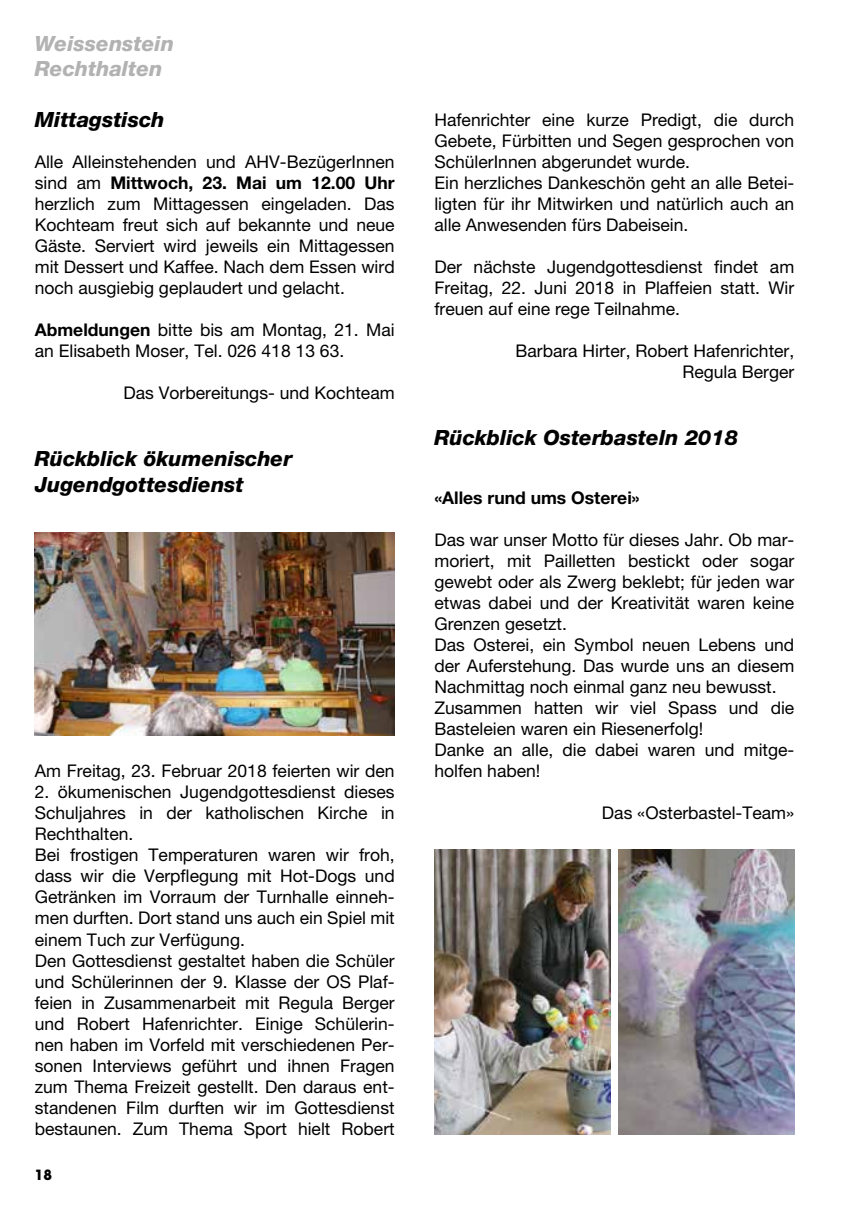
<style>
.page{position:relative;width:844px;height:1216px;background:#fff}
.page>*{position:absolute;margin:0;border:0;box-sizing:border-box;transform-origin:0 0}
.t1{font:italic 800 21px/25.2px "Helvetica Neue LT Std";color:#000}
.t2{font:italic 800 21px/24.5px "Helvetica Neue LT Std";color:#b3b2b2}
.t3{font:17.5px/21px "Helvetica Neue LT Std";color:#000}
.t4{font:700 17.5px "Helvetica Neue LT Std";color:#000}
.t5{font:700 14px "Avant Garde";color:#000}
.s1{font-weight:700}
</style>
<div class="page">
<img style="left:35px;top:532px;width:359px;height:203px">
<img style="left:434px;top:850px;width:176px;height:284px">
<img style="left:618px;top:850px;width:176px;height:284px">
<p class="t2" style="left:35px;top:31px;width:141px">Weissenstein<br>Rechthalten</p>
<p class="t1" style="left:35px;top:106px;width:131px">Mittagstisch</p>
<p class="t3" style="left:35px;top:151px;width:361px;text-align:justify">Alle Alleinstehenden und AHV-BezügerInnen sind am <span class="s1">Mittwoch, 23. Mai um 12.00 Uhr </span>herzlich zum Mittagessen eingeladen. Das Kochteam freut sich auf bekannte und neue Gäste. Serviert wird jeweils ein Mittagessen mit Dessert und Kaffee. Nach dem Essen wird noch ausgiebig geplaudert und gelacht.</p>
<p class="t3" style="left:35px;top:319px;width:361px"><span class="s1">Abmeldungen</span> bitte bis am Montag, 21. Mai an Elisabeth Moser, Tel. 026 418 13 63.</p>
<p class="t3" style="left:123px;top:382px;width:273px">Das Vorbereitungs- und Kochteam</p>
<p class="t1" style="left:35px;top:446px;width:259px">Rückblick ökumenischer<br>Jugendgottesdienst</p>
<p class="t3" style="left:35px;top:760px;width:361px">Am Freitag, 23. Februar 2018 feierten wir den</p>
<p class="t3" style="left:35px;top:781px;width:361px">2. ökumenischen Jugendgottesdienst dieses Schuljahres in der katholischen Kirche in Rechthalten.<br>Bei frostigen Temperaturen waren wir froh, dass wir die Verpflegung mit Hot-Dogs und Getränken im Vorraum der Turnhalle einneh&shy;men durften. Dort stand uns auch ein Spiel mit einem Tuch zur Verfügung.<br>Den Gottesdienst gestaltet haben die Schüler und Schülerinnen der 9. Klasse der OS Plaf&shy;feien in Zusammenarbeit mit Regula Berger und Robert Hafenrichter. Einige Schülerin&shy;nen haben im Vorfeld mit verschiedenen Per&shy;sonen Interviews geführt und ihnen Fragen zum Thema Freizeit gestellt. Den daraus ent&shy;standenen Film durften wir im Gottesdienst bestaunen. Zum Thema Sport hielt Robert</p>
<p class="t5" style="left:35px;top:1166px;width:19px">18</p>
<p class="t3" style="left:434px;top:109px;width:361px">Hafenrichter eine kurze Predigt, die durch Gebete, Fürbitten und Segen gesprochen von SchülerInnen abgerundet wurde.<br>Ein herzliches Dankeschön geht an alle Betei&shy;ligten für ihr Mitwirken und natürlich auch an alle Anwesenden fürs Dabeisein.</p>
<p class="t3" style="left:434px;top:256px;width:361px;text-align:justify">Der nächste Jugendgottesdienst findet am Freitag, 22. Juni 2018 in Plaffeien statt. Wir freuen auf eine rege Teilnahme.</p>
<p class="t3" style="left:515px;top:340px;width:280px;text-align:right">Barbara Hirter, Robert Hafenrichter,<br>Regula Berger</p>
<p class="t1" style="left:434px;top:425px;width:305px">Rückblick Osterbasteln 2018</p>
<p class="t4" style="left:434px;top:487px;width:207px">«Alles rund ums Osterei»</p>
<p class="t3" style="left:434px;top:529px;width:361px">Das war unser Motto für dieses Jahr. Ob mar&shy;moriert, mit Pailletten bestickt oder sogar gewebt oder als Zwerg beklebt; für jeden war etwas dabei und der Kreativität waren keine Grenzen gesetzt.<br>Das Osterei, ein Symbol neuen Lebens und der Auferstehung. Das wurde uns an diesem Nachmittag noch einmal ganz neu bewusst.<br>Zusammen hatten wir viel Spass und die Basteleien waren ein Riesenerfolg!<br>Danke an alle, die dabei waren und mitge&shy;holfen haben!</p>
<p class="t3" style="left:601px;top:802px;width:194px">Das «Osterbastel-Team»</p>
</div>
